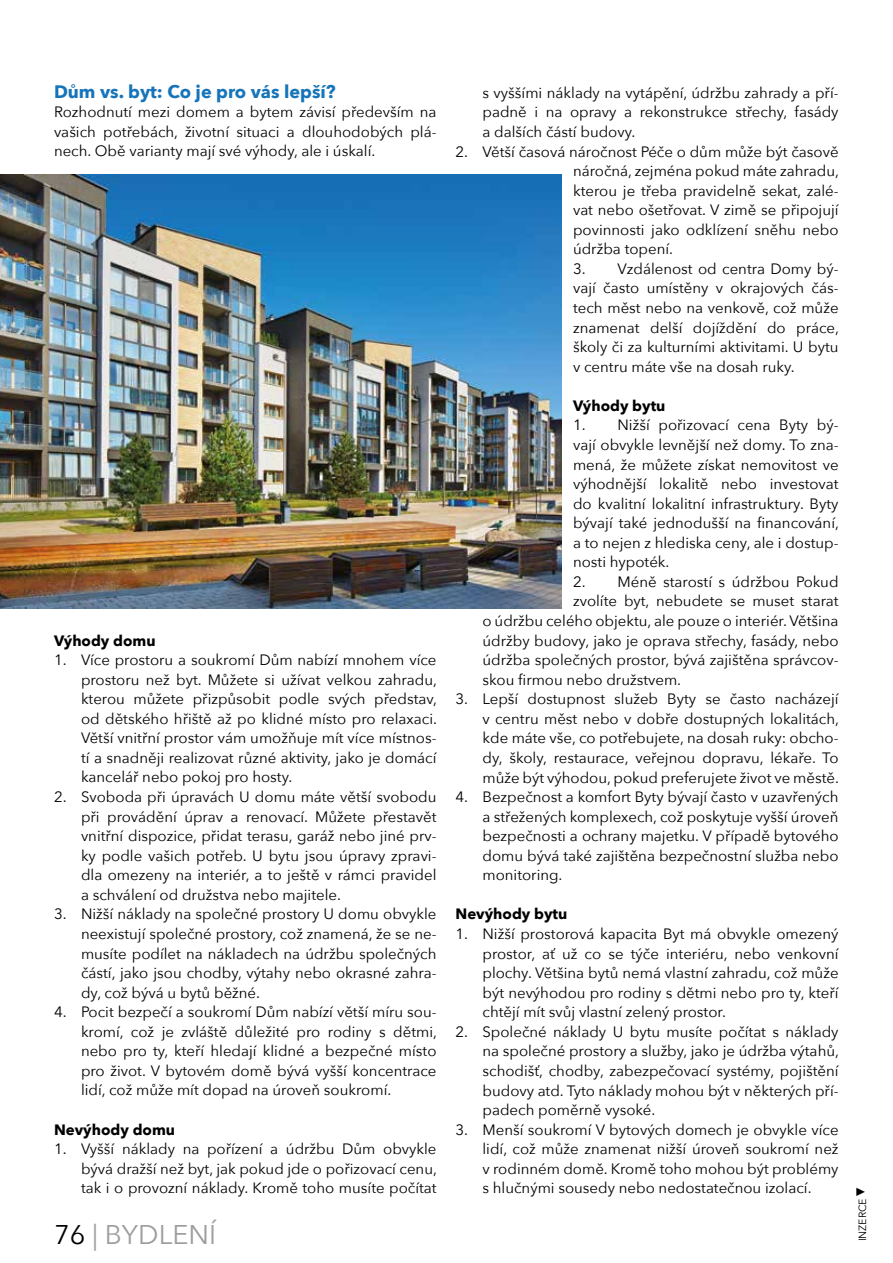
<style>
.page{position:relative;width:893px;height:1263px;background:#fff}
.page>*{position:absolute;margin:0;border:0;box-sizing:border-box;transform-origin:0 0}
.t1{font:27px "Avenir Next";color:#9d9d9c}
.t2{font:700 18px "Avenir Next";color:#1674ba}
.t3{font:15px/19.5px "Avenir Next";color:#000;text-align:justify}
.t4{font:700 15px "Avenir Next";color:#000}
.t5{font:12px "Impact";color:#000}
.t6{font:10.5px "Avenir Next";color:#000}
.s1{color:#000}
</style>
<div class="page">
<img style="left:0;top:174px;width:561px;height:434px">
<p class="t2" style="left:54px;top:76px;width:283px">Dům vs. byt: Co je pro vás lepší?</p>
<p class="t3" style="left:54px;top:102px;width:384px">Rozhodnutí mezi domem a bytem závisí především na vašich potřebách, životní situaci a dlouhodobých plá&shy;nech. Obě varianty mají své výhody, ale i úskalí.</p>
<p class="t4" style="left:54px;top:627px;width:103px">Výhody domu</p>
<p class="t3" style="left:81px;top:649px;width:357px;text-indent:-27px">1. Více prostoru a soukromí Dům nabízí mnohem více prostoru než byt. Můžete si užívat velkou zahradu, kterou můžete přizpůsobit podle svých představ, od dětského hřiště až po klidné místo pro relaxaci.<br>Větší vnitřní prostor vám umožňuje mít více místnos&shy;tí a snadněji realizovat různé aktivity, jako je domácí kancelář nebo pokoj pro hosty.</p>
<p class="t3" style="left:81px;top:786px;width:357px;text-indent:-27px">2. Svoboda při úpravách U domu máte větší svobodu při provádění úprav a renovací. Můžete přestavět vnitřní dispozice, přidat terasu, garáž nebo jiné prv&shy;ky podle vašich potřeb. U bytu jsou úpravy zpravi&shy;dla omezeny na interiér, a to ještě v rámci pravidel a schválení od družstva nebo majitele.</p>
<p class="t3" style="left:81px;top:904px;width:357px;text-indent:-27px">3. Nižší náklady na společné prostory U domu obvykle neexistují společné prostory, což znamená, že se ne&shy;musíte podílet na nákladech na údržbu společných částí, jako jsou chodby, výtahy nebo okrasné zahra&shy;dy, což bývá u bytů běžné.</p>
<p class="t3" style="left:81px;top:1001px;width:357px;text-indent:-27px">4. Pocit bezpečí a soukromí Dům nabízí větší míru sou&shy;kromí, což je zvláště důležité pro rodiny s dětmi, nebo pro ty, kteří hledají klidné a bezpečné místo pro život. V bytovém domě bývá vyšší koncentrace lidí, což může mít dopad na úroveň soukromí.</p>
<p class="t4" style="left:54px;top:1116px;width:123px">Nevýhody domu</p>
<p class="t3" style="left:81px;top:1138px;width:357px;text-indent:-27px">1. Vyšší náklady na pořízení a údržbu Dům obvykle bývá dražší než byt, jak pokud jde o pořizovací cenu, tak i o provozní náklady. Kromě toho musíte počítat</p>
<h1 class="t1" style="left:54px;top:1212px;width:164px"><span class="s1">76</span> | BYDLENÍ</h1>
<p class="t3" style="left:482px;top:82px;width:358px">s vyššími náklady na vytápění, údržbu zahrady a pří&shy;padně i na opravy a rekonstrukce střechy, fasády a dalších částí budovy.</p>
<p class="t3" style="left:573px;top:141px;width:267px;text-indent:-118px">2. Větší časová náročnost Péče o dům může být časově náročná, zejména pokud máte zahradu, kterou je třeba pravidelně sekat, zalé&shy;vat nebo ošetřovat. V zimě se připojují povinnosti jako odklízení sněhu nebo údržba topení.</p>
<p class="t3" style="left:573px;top:258px;width:267px">3. Vzdálenost od centra Domy bý&shy;vají často umístěny v okrajových čás&shy;tech měst nebo na venkově, což může znamenat delší dojíždění do práce, školy či za kulturními aktivitami. U bytu v centru máte vše na dosah ruky.</p>
<p class="t4" style="left:573px;top:393px;width:94px">Výhody bytu</p>
<p class="t3" style="left:573px;top:415px;width:267px">1. Nižší pořizovací cena Byty bý&shy;vají obvykle levnější než domy. To zna&shy;mená, že můžete získat nemovitost ve výhodnější lokalitě nebo investovat do kvalitní lokalitní infrastruktury. Byty bývají také jednodušší na financování, a to nejen z hlediska ceny, ale i dostup&shy;nosti hypoték.</p>
<p class="t3" style="left:573px;top:571px;width:267px">2. Méně starostí s údržbou Pokud</p>
<p class="t3" style="left:573px;top:591px;width:267px">zvolíte byt, nebudete se muset starat</p>
<p class="t3" style="left:482px;top:610px;width:358px">o údržbu celého objektu, ale pouze o interiér. Většina</p>
<p class="t3" style="left:482px;top:630px;width:358px">údržby budovy, jako je oprava střechy, fasády, nebo</p>
<p class="t3" style="left:482px;top:649px;width:358px">údržba společných prostor, bývá zajištěna správcov-</p>
<p class="t3" style="left:482px;top:669px;width:200px">skou firmou nebo družstvem.</p>
<p class="t3" style="left:482px;top:689px;width:358px;text-indent:-27px">3. Lepší dostupnost služeb Byty se často nacházejí v centru měst nebo v dobře dostupných lokalitách, kde máte vše, co potřebujete, na dosah ruky: obcho&shy;dy, školy, restaurace, veřejnou dopravu, lékaře. To může být výhodou, pokud preferujete život ve městě.</p>
<p class="t3" style="left:482px;top:786px;width:358px;text-indent:-27px">4. Bezpečnost a komfort Byty bývají často v uzavřených a střežených komplexech, což poskytuje vyšší úroveň bezpečnosti a ochrany majetku. V případě bytového domu bývá také zajištěna bezpečnostní služba nebo monitoring.</p>
<p class="t4" style="left:455px;top:901px;width:113px">Nevýhody bytu</p>
<p class="t3" style="left:482px;top:923px;width:358px;text-indent:-27px">1. Nižší prostorová kapacita Byt má obvykle omezený prostor, ať už co se týče interiéru, nebo venkovní plochy. Většina bytů nemá vlastní zahradu, což může být nevýhodou pro rodiny s dětmi nebo pro ty, kteří chtějí mít svůj vlastní zelený prostor.</p>
<p class="t3" style="left:482px;top:1021px;width:358px;text-indent:-27px">2. Společné náklady U bytu musíte počítat s náklady na společné prostory a služby, jako je údržba výtahů, schodišť, chodby, zabezpečovací systémy, pojištění budovy atd. Tyto náklady mohou být v některých pří&shy;padech poměrně vysoké.</p>
<p class="t3" style="left:482px;top:1119px;width:358px;text-indent:-27px">3. Menší soukromí V bytových domech je obvykle více lidí, což může znamenat nižší úroveň soukromí než v rodinném domě. Kromě toho mohou být problémy s hlučnými sousedy nebo nedostatečnou izolací.</p>
<p class="t5" style="left:855px;top:1182px;width:13px">►</p>
<p class="t6" style="left:854px;top:1241px;width:44px;rotate:-90deg">INZERCE</p>
</div>
